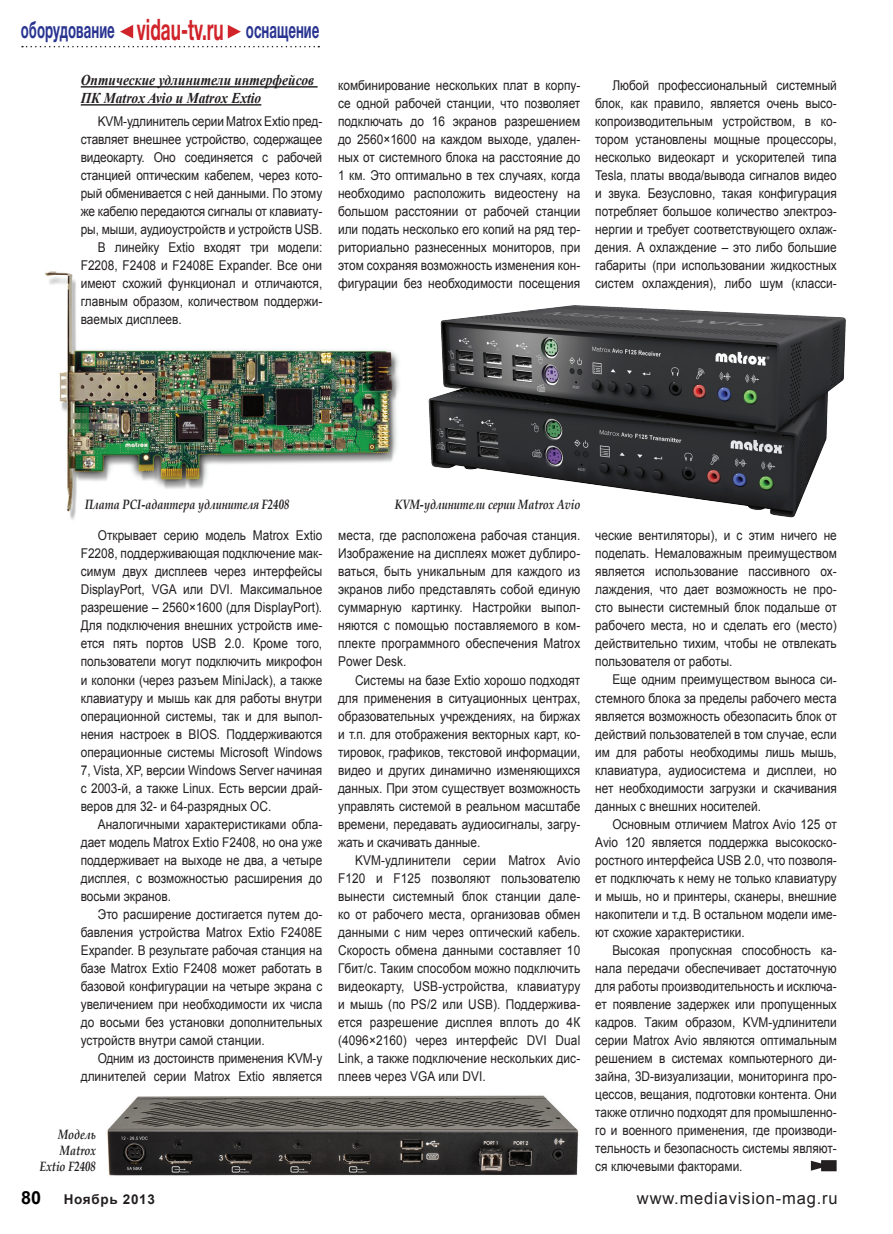
<style>
.page{position:relative;width:893px;height:1234px;background:#fff}
.page>*{position:absolute;margin:0;border:0;box-sizing:border-box;transform-origin:0 0}
.t1{font:700 22.8px "Helvetica Neue Cyr";color:#293491;scale:.58 1}
.t2{font:700 18px "Arial";color:#000}
.t3{font:16.5px "Arial";letter-spacing:.05em;color:#231f20}
.t4{font:italic 700 15px/18px "Times New Roman";color:#231f20;scale:.9 1}
.t5{font:13.5px/18px "Arial";color:#231f20;text-align:justify;scale:.88 1}
.t6{font:italic 700 13.5px/16.2px "Book Antiqua";color:#231f20;text-align:right;scale:.8 1}
.t7{font:13.5px/18px "Arial";letter-spacing:-.02em;color:#231f20;text-align:right;scale:.88 1}
.t8{font:700 13.5px "Arial";letter-spacing:.05em;color:#231f20}
.s1{font-size:29.7px;color:#d1232a}
</style>
<div class="page">
<img style="left:45px;top:271px;width:355px;height:249px">
<hr style="left:81px;top:86px;width:237px;height:2px;background:#231f20">
<hr style="left:81px;top:104px;width:180px;height:2px;background:#231f20">
<img style="left:107px;top:1095px;width:472px;height:81px">
<img style="left:428px;top:305px;width:418px;height:213px">
<svg style="left:811px;top:1160px;width:26px;height:10px"></svg>
<svg style="left:22px;top:46px;width:297px;height:1px"></svg>
<svg style="left:228px;top:25px;width:13px;height:13px"></svg>
<svg style="left:120px;top:25px;width:13px;height:13px"></svg>
<h1 class="t1" style="left:21px;top:17px;width:516px">оборудование <span class="s1">vidau-tv.ru</span> оснащение</h1>
<p class="t4" style="left:81px;top:71px;width:261px">Оптические удлинители интерфейсов<br>ПК Matrox Avio и Matrox Extio</p>
<p class="t5" style="left:98px;top:112px;width:257px">KVM-удлинитель серии Matrox Extio пред-</p>
<p class="t5" style="left:81px;top:130px;width:276px">ставляет внешнее устройство, содержащее</p>
<p class="t5" style="left:81px;top:148px;width:276px">видеокарту. Оно соединяется с рабочей</p>
<p class="t5" style="left:81px;top:166px;width:276px">станцией оптическим кабелем, через кото-</p>
<p class="t5" style="left:81px;top:184px;width:276px">рый обменивается с ней данными. По этому</p>
<p class="t5" style="left:81px;top:202px;width:276px">же кабелю передаются сигналы от клавиату-</p>
<p class="t5" style="left:81px;top:220px;width:276px">ры, мыши, аудиоустройств и устройств USB.</p>
<p class="t5" style="left:98px;top:238px;width:257px">В линейку Extio входят три модели:</p>
<p class="t5" style="left:81px;top:256px;width:276px">F2208, F2408 и F2408E Expander. Все они</p>
<p class="t5" style="left:81px;top:274px;width:276px">имеют схожий функционал и отличаются,</p>
<p class="t5" style="left:81px;top:292px;width:276px">главным образом, количеством поддержи-</p>
<p class="t5" style="left:81px;top:310px;width:116px">ваемых дисплеев.</p>
<p class="t5" style="left:338px;top:76px;width:277px">комбинирование нескольких плат в корпу&shy;се одной рабочей станции, что позволяет подключать до 16 экранов разрешением до 2560×1600 на каждом выходе, удален&shy;ных от системного блока на расстояние до 1 км. Это оптимально в тех случаях, когда необходимо расположить видеостену на большом расстоянии от рабочей станции или подать несколько его копий на ряд тер&shy;риториально разнесенных мониторов, при этом сохраняя возможность изменения кон&shy;фигурации без необходимости посещения</p>
<p class="t5" style="left:595px;top:76px;width:276px;text-indent:17px">Любой профессиональный системный блок, как правило, является очень высо&shy;копроизводительным устройством, в ко&shy;тором установлены мощные процессоры, несколько видеокарт и ускорителей типа Tesla, платы ввода/вывода сигналов видео и звука. Безусловно, такая конфигурация потребляет большое количество электроэ&shy;нергии и требует соответствующего охлаж&shy;дения. А охлаждение – это либо большие габариты (при использовании жидкостных систем охлаждения), либо шум (класси-</p>
<p class="t6" style="left:85px;top:496px;width:257px">Плата PCI-адаптера удлинителя F2408</p>
<p class="t5" style="left:81px;top:526px;width:276px;text-indent:17px">Открывает серию модель Matrox Extio F2208, поддерживающая подключение мак&shy;симум двух дисплеев через интерфейсы DisplayPort, VGA или DVI. Максимальное разрешение – 2560×1600 (для DisplayPort).<br>Для подключения внешних устройств име&shy;ется пять портов USB 2.0. Кроме того, пользователи могут подключить микрофон и колонки (через разъем MiniJack), а также клавиатуру и мышь как для работы внутри операционной системы, так и для выпол&shy;нения настроек в BIOS. Поддерживаются операционные системы Microsoft Windows 7, Vista, XP, версии Windows Server начиная с 2003-й, а также Linux. Есть версии драй&shy;веров для 32- и 64-разрядных ОС.</p>
<p class="t5" style="left:81px;top:814px;width:276px;text-indent:17px">Аналогичными характеристиками обла&shy;дает модель Matrox Extio F2408, но она уже поддерживает на выходе не два, а четыре дисплея, с возможностью расширения до восьми экранов.</p>
<p class="t5" style="left:81px;top:904px;width:276px;text-indent:17px">Это расширение достигается путем до&shy;бавления устройства Matrox Extio F2408E Expander. В результате рабочая станция на базе Matrox Extio F2408 может работать в базовой конфигурации на четыре экрана с увеличением при необходимости их числа до восьми без установки дополнительных устройств внутри самой станции.</p>
<p class="t7" style="left:81px;top:1048px;width:276px">Одним из достоинств применения KVM-у длинителей серии Matrox Extio является</p>
<p class="t6" style="left:40px;top:1125px;width:72px">Модель<br>Matrox<br>Extio F2408</p>
<p class="t6" style="left:395px;top:496px;width:234px">KVM-удлинители серии Matrox Avio</p>
<p class="t5" style="left:338px;top:526px;width:277px">места, где расположена рабочая станция.<br>Изображение на дисплеях может дублиро&shy;ваться, быть уникальным для каждого из экранов либо представлять собой единую суммарную картинку. Настройки выпол&shy;няются с помощью поставляемого в ком&shy;плекте программного обеспечения Matrox Power Desk.</p>
<p class="t5" style="left:338px;top:670px;width:277px;text-indent:17px">Системы на базе Extio хорошо подходят для применения в ситуационных центрах, образовательных учреждениях, на биржах и т.п. для отображения векторных карт, ко&shy;тировок, графиков, текстовой информации, видео и других динамично изменяющихся данных. При этом существует возможность управлять системой в реальном масштабе времени, передавать аудиосигналы, загру&shy;жать и скачивать данные.</p>
<p class="t5" style="left:338px;top:850px;width:277px;text-indent:17px">KVM-удлинители серии Matrox Avio F120 и F125 позволяют пользователю вынести системный блок станции дале&shy;ко от рабочего места, организовав обмен данными с ним через оптический кабель.<br>Скорость обмена данными составляет 10<br>Гбит/с. Таким способом можно подключить видеокарту, USB-устройства, клавиатуру и мышь (по PS/2 или USB). Поддержива&shy;ется разрешение дисплея вплоть до 4К (4096×2160) через интерфейс DVI Dual Link, а также подключение нескольких дис&shy;плеев через VGA или DVI.</p>
<p class="t5" style="left:595px;top:526px;width:276px">ческие вентиляторы), и с этим ничего не поделать. Немаловажным преимуществом является использование пассивного ох&shy;лаждения, что дает возможность не про&shy;сто вынести системный блок подальше от рабочего места, но и сделать его (место) действительно тихим, чтобы не отвлекать пользователя от работы.</p>
<p class="t5" style="left:595px;top:670px;width:276px;text-indent:17px">Еще одним преимуществом выноса си&shy;стемного блока за пределы рабочего места является возможность обезопасить блок от действий пользователей в том случае, если им для работы необходимы лишь мышь, клавиатура, аудиосистема и дисплеи, но нет необходимости загрузки и скачивания данных с внешних носителей.</p>
<p class="t5" style="left:595px;top:814px;width:276px;text-indent:17px">Основным отличием Matrox Avio 125 от Avio 120 является поддержка высокоско&shy;ростного интерфейса USB 2.0, что позволя&shy;ет подключать к нему не только клавиатуру и мышь, но и принтеры, сканеры, внешние накопители и т.д. В остальном модели име&shy;ют схожие характеристики.</p>
<p class="t5" style="left:595px;top:940px;width:276px;text-indent:17px">Высокая пропускная способность ка&shy;нала передачи обеспечивает достаточную для работы производительность и исключа&shy;ет появление задержек или пропущенных кадров. Таким образом, KVM-удлинители серии Matrox Avio являются оптимальным решением в системах компьютерного ди&shy;зайна, 3D-визуализации, мониторинга про&shy;цессов, вещания, подготовки контента. Они также отлично подходят для промышленно&shy;го и военного применения, где производи&shy;тельность и безопасность системы являют&shy;ся ключевыми факторами.</p>
<h2 class="t2" style="left:21px;top:1185px;width:22px">80</h2>
<p class="t8" style="left:64px;top:1190px;width:93px">Ноябрь 2013</p>
<p class="t3" style="left:637px;top:1187px;width:202px">www.mediavision-mag.ru</p>
</div>
